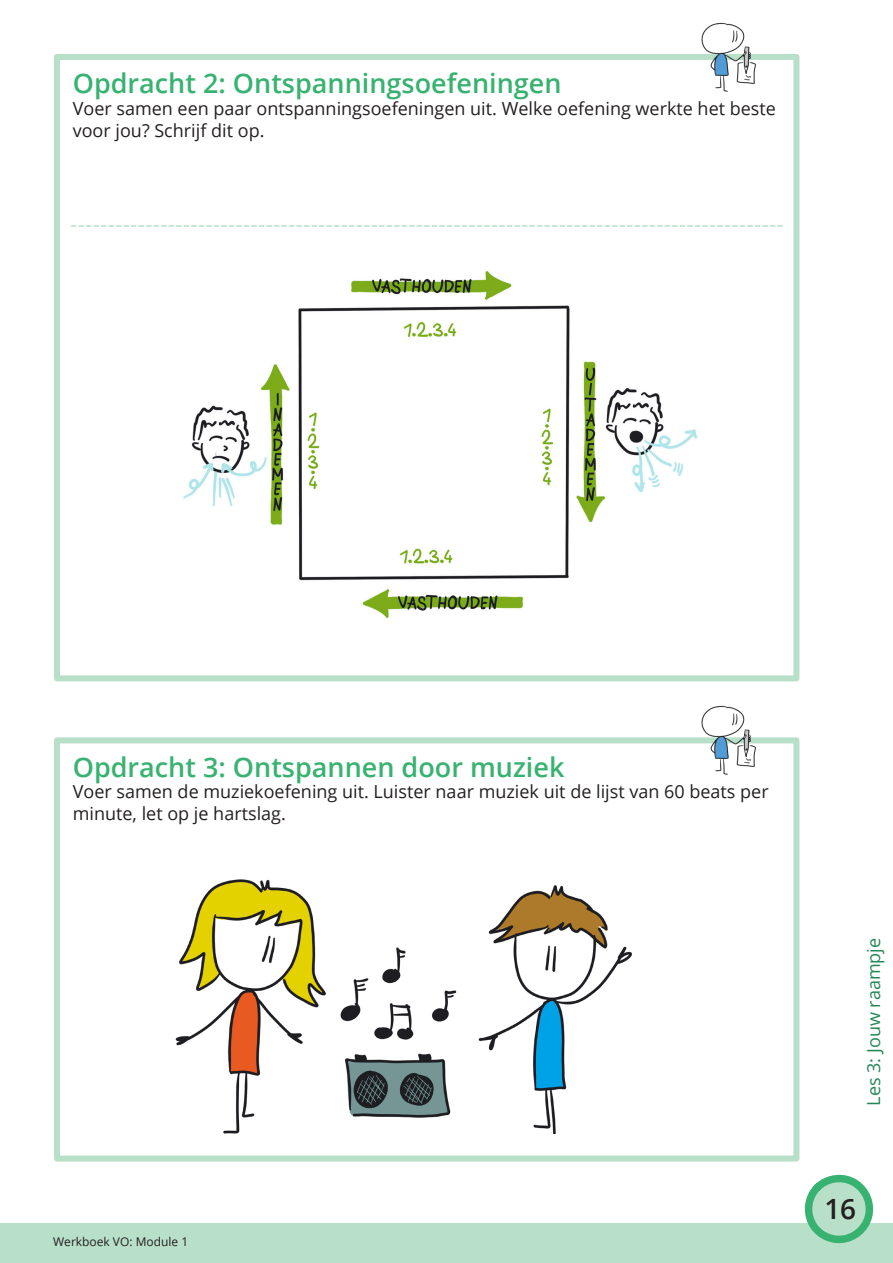
<style>
.page{position:relative;width:893px;height:1263px;background:#fff}
.page>*{position:absolute;margin:0;border:0;box-sizing:border-box;transform-origin:0 0}
.t1{font:600 27.9px "Open Sans";color:#231f20}
.Subkopje{font:600 27px "Open Sans";color:#38b271}
.Broodtekst{font:18px/21.6px "Open Sans";color:#231f20}
.Broodtekst-2{font:18px "Open Sans";color:#238755}
.t2{font:12px "Open Sans";color:#231f20}
</style>
<div class="page">
<div style="left:0;top:1223px;width:893px;height:40px;background:#b8dfc8"></div>
<svg style="left:804px;top:1174px;width:70px;height:70px"></svg>
<div style="left:54px;top:54px;width:745px;height:627px;border:6px solid #b8dfc8"></div>
<div style="left:54px;top:737px;width:745px;height:424px;border:6px solid #b8dfc8"></div>
<img style="left:183px;top:271px;width:515px;height:347px">
<img style="left:695px;top:22px;width:62px;height:70px">
<img style="left:695px;top:705px;width:62px;height:70px">
<svg style="left:71px;top:225px;width:711px;height:2px"></svg>
<img style="left:175px;top:879px;width:457px;height:255px">
<p class="Subkopje" style="left:73px;top:65px;width:490px">Opdracht 2: Ontspanningsoefeningen</p>
<p class="Broodtekst" style="left:73px;top:97px;width:705px">Voer samen een paar ontspanningsoefeningen uit. Welke oefening werkte het beste voor jou? Schrijf dit op.</p>
<p class="Subkopje" style="left:73px;top:748px;width:493px">Opdracht 3: Ontspannen door muziek</p>
<p class="Broodtekst" style="left:73px;top:781px;width:697px">Voer samen de muziekoefening uit. Luister naar muziek uit de lijst van 60 beats per minute, let op je hartslag.</p>
<p class="t2" style="left:53px;top:1233px;width:137px">Werkboek VO: Module 1</p>
<p class="Broodtekst-2" style="left:861px;top:1106px;width:169px;rotate:-90deg">Les 3: Jouw raampje</p>
<p class="t1" style="left:824px;top:1189px;width:33px">16</p>
</div>
